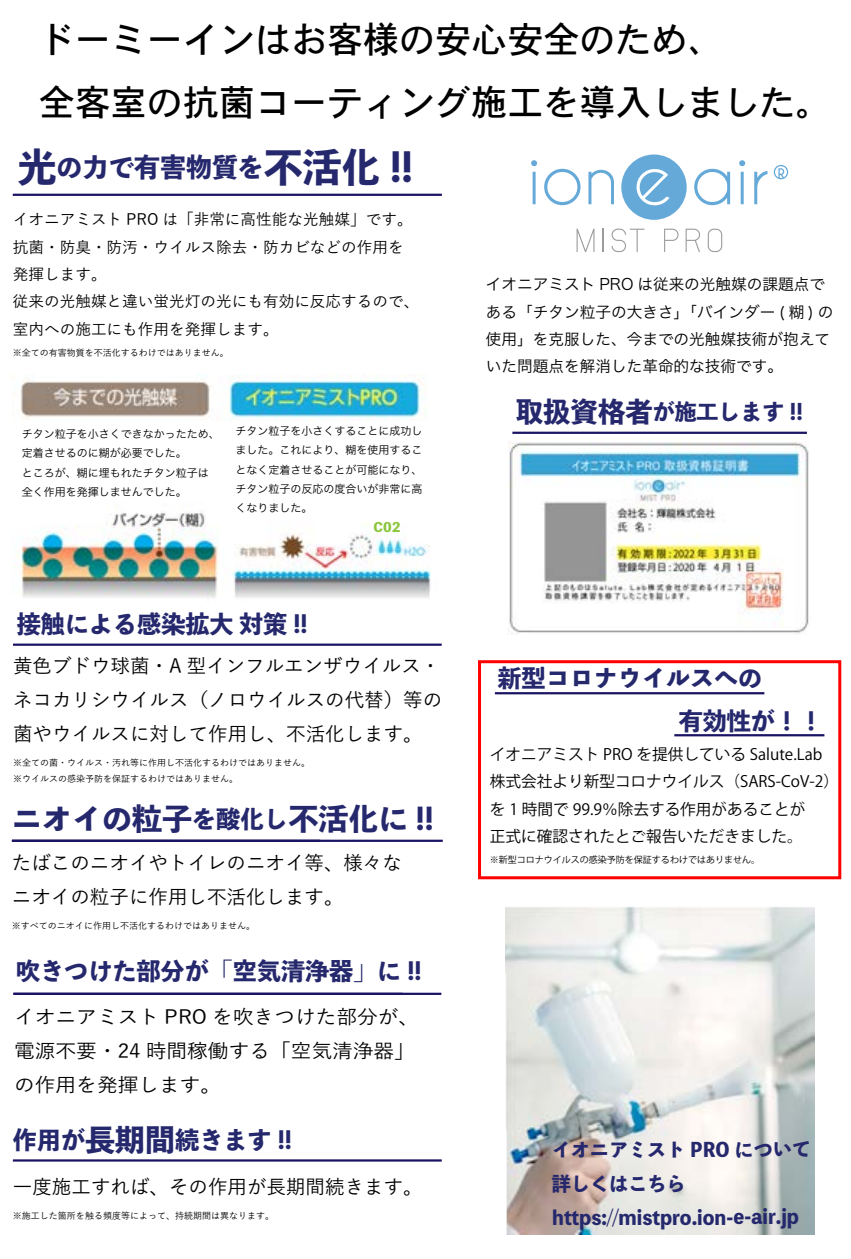
<style>
.page{position:relative;width:851px;height:1259px;background:#fff}
.page>*{position:absolute;margin:0;border:0;box-sizing:border-box;transform-origin:0 0}
.t1{font:36px/63px "Osaka";color:#000}
.t2{font:800 30px "Toppan Bunkyu Midashi Gothic Std N";color:#25286d}
.t3{font:800 26.4px "Toppan Bunkyu Midashi Gothic Std N";color:#25286d}
.t4{font:800 24px/42px "Toppan Bunkyu Midashi Gothic Std N";color:#25286d}
.t5{font:800 21.9px "Toppan Bunkyu Midashi Gothic Std N";color:#25286d}
.t6{font:500 19.5px/34.2px "Yu Go";color:#000}
.t7{font:500 19.5px/34.2px "Yu Go";color:#000;scale:1.06 1}
.t8{font:800 19.5px/33.9px "Toppan Bunkyu Midashi Gothic Std N";letter-spacing:-.005em;color:#25286d}
.t9{font:500 15.6px/27.3px "Yu Go";color:#000}
.t10{font:15.6px/27.3px "Koz Go Pr 6 N";color:#000}
.t11{font:15.6px/27.3px "Hira Kaku Pro W3";color:#000}
.t12{font:800 12.9px "Toppan Bunkyu Midashi Gothic Std N";color:#8cc63f;scale:1.07 1}
.t13{font:11.1px/19.2px "Hira Kaku Pro W3";color:#000}
.t14{font:500 9px/15.6px "Yu Go";color:#000}
.t15{font:9px "Koz Go Pr 6 N";color:#000}
.s1{font-size:39.3px}
.s2{font-size:24px}
.s3{font-size:30px}
.s4{font-size:27.3px}
</style>
<div class="page">
<hr style="left:13px;top:1159px;width:428px;height:2px;background:#1b1464">
<hr style="left:12px;top:839px;width:430px;height:3px;background:#1b1464">
<hr style="left:13px;top:643px;width:428px;height:3px;background:#1b1464">
<hr style="left:13px;top:992px;width:428px;height:3px;background:#1b1464">
<img style="left:12px;top:512px;width:207px;height:86px">
<img style="left:232px;top:533px;width:199px;height:65px">
<img style="left:20px;top:375px;width:407px;height:46px">
<hr style="left:13px;top:194px;width:429px;height:2px;background:#1b1464">
<svg style="left:576px;top:229px;width:18px;height:23px"></svg>
<svg style="left:602px;top:229px;width:1px;height:23px"></svg>
<svg style="left:611px;top:229px;width:33px;height:23px"></svg>
<svg style="left:664px;top:229px;width:14px;height:23px"></svg>
<svg style="left:685px;top:229px;width:15px;height:23px"></svg>
<svg style="left:707px;top:229px;width:15px;height:23px"></svg>
<svg style="left:621px;top:154px;width:65px;height:66px"></svg>
<svg style="left:531px;top:160px;width:6px;height:44px"></svg>
<svg style="left:544px;top:169px;width:36px;height:36px"></svg>
<svg style="left:588px;top:170px;width:26px;height:34px"></svg>
<svg style="left:694px;top:169px;width:36px;height:36px"></svg>
<svg style="left:739px;top:160px;width:6px;height:44px"></svg>
<svg style="left:754px;top:171px;width:13px;height:33px"></svg>
<svg style="left:773px;top:165px;width:15px;height:14px"></svg>
<img style="left:505px;top:907px;width:308px;height:327px">
<hr style="left:512px;top:432px;width:294px;height:2px;background:#1b1464">
<hr style="left:495px;top:692px;width:269px;height:2px;background:#1b1464">
<hr style="left:674px;top:734px;width:150px;height:2px;background:#1b1464">
<div style="left:478px;top:660px;width:363px;height:219px;border:3px solid #f00"></div>
<img style="left:508px;top:441px;width:301px;height:193px">
<h1 class="t1" style="left:39px;top:6px;width:794px">ドーミーインはお客様の安心安全のため、<br>全客室の抗菌コーティング施工を導入しました。</h1>
<h3 class="t3" style="left:18px;top:147px;width:397px"><span class="s1">光</span>の力で有害物質を<span class="s1">不活化 !!</span></h3>
<h3 class="t9" style="left:13px;top:204px;width:408px">イオニアミスト PRO は「非常に高性能な光触媒」です。抗菌・防臭・防汚・ウイルス除去・防カビなどの作用を発揮します。<br>従来の光触媒と違い蛍光灯の光にも有効に反応するので、室内への施工にも作用を発揮します。</h3>
<p class="t14" style="left:13px;top:344px;width:218px">※全ての有害物質を不活化するわけではありません。</p>
<p class="t13" style="left:22px;top:423px;width:199px">チタン粒子を小さくできなかったため、定着させるのに糊が必要でした。<br>ところが、糊に埋もれたチタン粒子は全く作用を発揮しませんでした。</p>
<p class="t13" style="left:235px;top:420px;width:188px;text-align:justify">チタン粒子を小さくすることに成功しました。これにより、糊を使用することなく定着させることが可能になり、チタン粒子の反応の度合いが非常に高くなりました。</p>
<h3 class="t4" style="left:17px;top:601px;width:292px">接触による感染拡大 対策 !!</h3>
<p class="t12" style="left:373px;top:517px;width:27px">C02</p>
<h3 class="t6" style="left:13px;top:646px;width:430px;text-align:justify">黄色ブドウ球菌・A 型インフルエンザウイルス・ネコカリシウイルス（ノロウイルスの代替）等の菌やウイルスに対して作用し、不活化します。</h3>
<p class="t14" style="left:13px;top:754px;width:298px">※全ての菌・ウイルス・汚れ等に作用し不活化するわけではありません。※ウイルスの感染予防を保証するわけではありません。</p>
<h2 class="t2" style="left:12px;top:795px;width:423px">ニオイの粒子<span class="s2">を酸化し</span>不活化に !!</h2>
<h3 class="t6" style="left:12px;top:843px;width:391px">たばこのニオイやトイレのニオイ等、様々なニオイの粒子に作用し不活化します。</h3>
<p class="t14" style="left:12px;top:916px;width:244px">※すべてのニオイに作用し不活化するわけではありません。</p>
<h3 class="t4" style="left:16px;top:949px;width:407px">吹きつけた部分が「空気清浄器」に !!</h3>
<h3 class="t7" style="left:14px;top:997px;width:383px">イオニアミスト PRO を吹きつけた部分が、電源不要・24 時間稼働する「空気清浄器」の作用を発揮します。</h3>
<h3 class="t4" style="left:13px;top:1117px;width:280px">作用が<span class="s3">長期間</span>続きます !!</h3>
<h3 class="t6" style="left:13px;top:1167px;width:411px">一度施工すれば、その作用が長期間続きます。</h3>
<p class="t14" style="left:13px;top:1206px;width:263px">※施工した箇所を触る頻度等によって、持続期間は異なります。</p>
<h3 class="t11" style="left:486px;top:269px;width:349px">イオニアミスト PRO は従来の光触媒の課題点である「チタン粒子の大きさ」「バインダー ( 糊 ) の使用」を克服した、今までの光触媒技術が抱えていた問題点を解消した革命的な技術です。</h3>
<h3 class="t5" style="left:516px;top:395px;width:288px"><span class="s4">取扱資格者</span>が施工します !!</h3>
<h3 class="t4" style="left:678px;top:656px;width:146px;text-indent:-181px">新型コロナウイルスへの<br>有効性が！！</h3>
<h3 class="t10" style="left:490px;top:741px;width:350px">イオニアミスト PRO を提供している Salute.Lab株式会社より新型コロナウイルス（SARS-CoV-2）を 1 時間で 99.9％除去する作用があることが<br>正式に確認されたとご報告いただきました。</h3>
<p class="t15" style="left:490px;top:855px;width:271px">※新型コロナウイルスの感染予防を保証するわけではありません。</p>
<h3 class="t8" style="left:551px;top:1131px;width:261px">イオニアミスト PRO について詳しくはこちらhttps://mistpro.ion-e-air.jp</h3>
</div>
